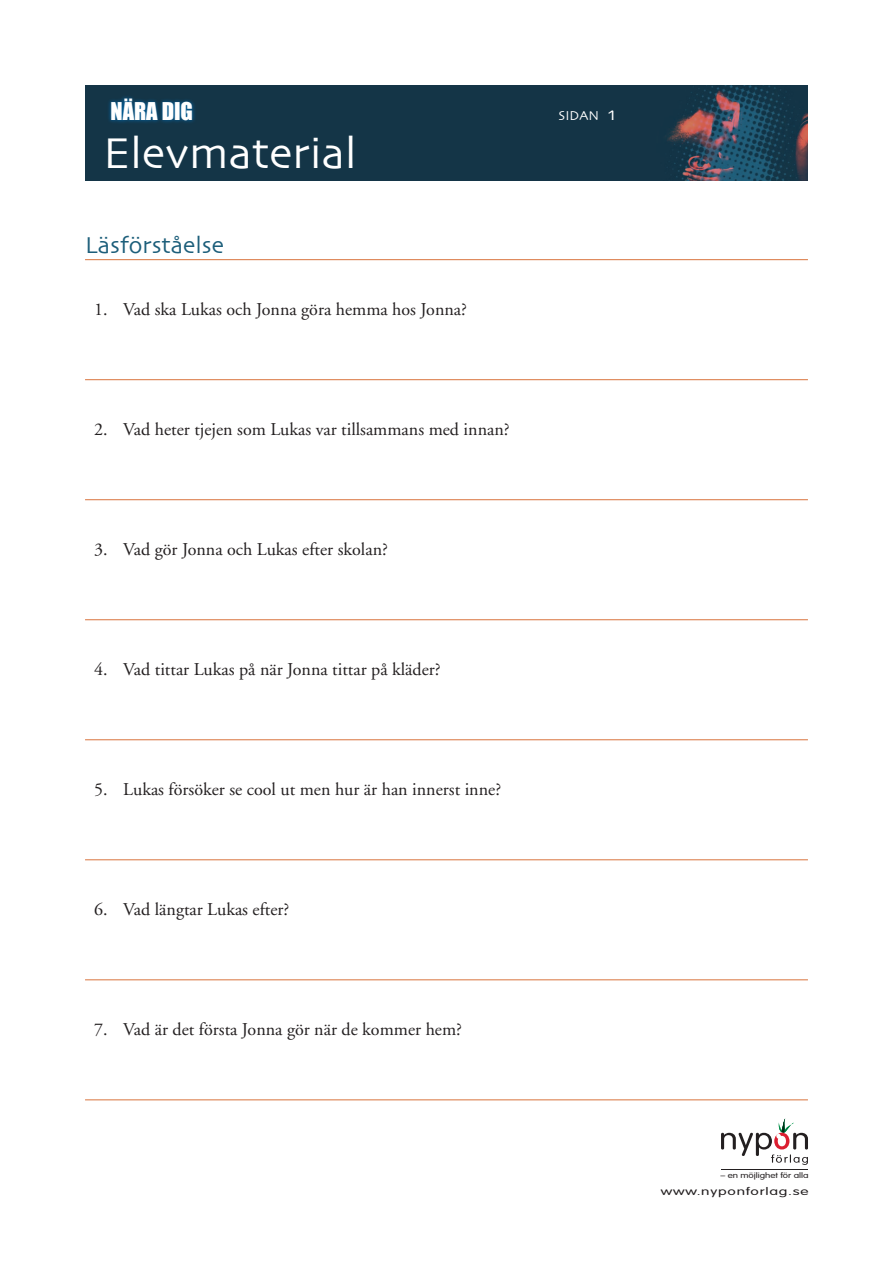
<style>
.page{position:relative;width:893px;height:1263px;background:#fff}
.page>*{position:absolute;margin:0;border:0;box-sizing:border-box;transform-origin:0 0}
.t1{font:45px "Skia";color:#fff}
.t2{font:24px "Skia";color:#1c5e7a}
.t3{font:22.5px "Impact";color:#fff}
.t4{font:18px "Adobe Garamond";color:#231f20}
.t5{font:13.5px "Skia";color:#fff}
.t6{font:300 10.5px "VAG Rounded";letter-spacing:.05em;color:#231f20;scale:1.48 1}
.t7{font:300 7.65px "VAG Rounded";letter-spacing:-.005em;color:#231f20;scale:1.28 1}
.s1{font-size:19.5px}
</style>
<div class="page">
<div style="left:85px;top:85px;width:723px;height:95px;background:#143547"></div>
<img style="left:667px;top:85px;width:141px;height:95px">
<div style="left:107px;top:95px;width:90px;height:30px;background:#0067aa;opacity:.75"></div>
<svg style="left:721px;top:1118px;width:87px;height:47px"></svg>
<hr style="left:721px;top:1170px;width:87px;height:1px;background:#231f20">
<hr style="left:85px;top:259px;width:723px;height:1px;background:#d9733d">
<hr style="left:85px;top:379px;width:723px;height:1px;background:#d9733d">
<hr style="left:85px;top:499px;width:723px;height:1px;background:#d9733d">
<hr style="left:85px;top:619px;width:723px;height:1px;background:#d9733d">
<hr style="left:85px;top:739px;width:723px;height:1px;background:#d9733d">
<hr style="left:85px;top:859px;width:723px;height:1px;background:#d9733d">
<hr style="left:85px;top:979px;width:723px;height:1px;background:#d9733d">
<hr style="left:85px;top:1099px;width:723px;height:1px;background:#d9733d">
<p class="t3" style="left:111px;top:97px;width:84px">Nära dig</p>
<p class="t5" style="left:559px;top:107px;width:58px">sidan <span class="s1">1</span></p>
<h1 class="t1" style="left:103px;top:126px;width:255px">Elevmaterial</h1>
<h2 class="t2" style="left:85px;top:231px;width:140px">Läsförståelse</h2>
<p class="t4" style="left:94px;top:300px;width:374px">1. Vad ska Lukas och Jonna göra hemma hos Jonna?</p>
<p class="t4" style="left:94px;top:420px;width:417px">2. Vad heter tjejen som Lukas var tillsammans med innan?</p>
<p class="t4" style="left:94px;top:540px;width:295px">3. Vad gör Jonna och Lukas efter skolan?</p>
<p class="t4" style="left:94px;top:660px;width:348px">4. Vad tittar Lukas på när Jonna tittar på kläder?</p>
<p class="t4" style="left:94px;top:780px;width:409px">5. Lukas försöker se cool ut men hur är han innerst inne?</p>
<p class="t4" style="left:94px;top:900px;width:197px">6. Vad längtar Lukas efter?</p>
<p class="t4" style="left:94px;top:1020px;width:369px">7. Vad är det första Jonna gör när de kommer hem?</p>
<p class="t7" style="left:720px;top:1170px;width:70px">– en möjlighet för alla</p>
<p class="t6" style="left:661px;top:1185px;width:101px">www.nyponforlag.se</p>
</div>
